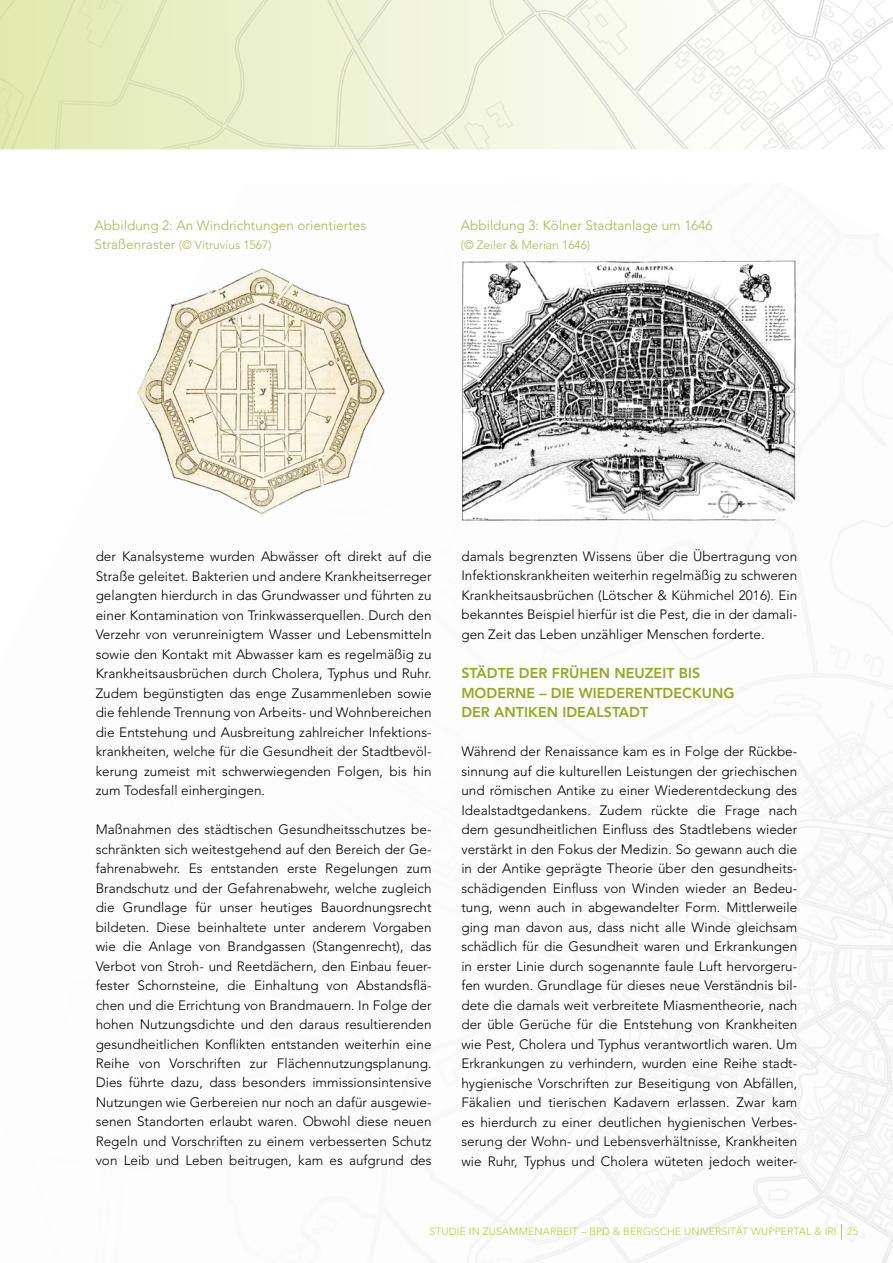
<style>
.page{position:relative;width:893px;height:1263px;background:#fff}
.page>*{position:absolute;margin:0;border:0;box-sizing:border-box;transform-origin:0 0}
.t1{font:800 14.25px/19.5px "Avenir LT Std";letter-spacing:.005em;color:#95a721}
.t2{font:300 13.5px/19.5px "Avenir LT Std";letter-spacing:.005em;color:#000;text-align:justify}
.t3{font:300 13.5px "Avenir LT Std";letter-spacing:.005em;color:#adb650}
.t4{font:300 12px "Avenir LT Std";letter-spacing:.005em;color:#adb650}
.t5{font:300 10.5px "Avenir LT Std";letter-spacing:.01em;color:#bbd031}
.s1{font-size:13.5px}
</style>
<div class="page">
<img style="left:0;top:0;width:893px;height:149px">
<img style="left:409px;top:331px;width:484px;height:932px">
<svg style="left:842px;top:1224px;width:1px;height:15px"></svg>
<img style="left:137px;top:268px;width:295px;height:250px">
<img style="left:462px;top:260px;width:334px;height:261px">
<p class="t3" style="left:95px;top:217px;width:273px">Abbildung 2: An Windrichtungen orientiertes</p>
<p class="t4" style="left:95px;top:238px;width:178px"><span class="s1">Straßenraster</span> (© Vitruvius 1567)</p>
<p class="t3" style="left:461px;top:217px;width:253px">Abbildung 3: Kölner Stadtanlage um 1646</p>
<p class="t4" style="left:461px;top:238px;width:131px">(© Zeiler &amp; Merian 1646)</p>
<p class="t2" style="left:96px;top:547px;width:337px">der Kanalsysteme wurden Abwässer oft direkt auf die Straße geleitet. Bakterien und andere Krankheitserreger gelangten hierdurch in das Grundwasser und führten zu einer Kontamination von Trinkwasserquellen. Durch den Verzehr von verunreinigtem Wasser und Lebensmitteln sowie den Kontakt mit Abwasser kam es regelmäßig zu Krankheitsausbrüchen durch Cholera, Typhus und Ruhr.<br>Zudem begünstigten das enge Zusammenleben sowie die fehlende Trennung von Arbeits- und Wohnbereichen die Entstehung und Ausbreitung zahlreicher Infektions&shy;krankheiten, welche für die Gesundheit der Stadtbevöl&shy;kerung zumeist mit schwerwiegenden Folgen, bis hin zum Todesfall einhergingen.</p>
<p class="t2" style="left:96px;top:820px;width:337px">Maßnahmen des städtischen Gesundheitsschutzes be&shy;schränkten sich weitestgehend auf den Bereich der Ge&shy;fahrenabwehr. Es entstanden erste Regelungen zum Brandschutz und der Gefahrenabwehr, welche zugleich die Grundlage für unser heutiges Bauordnungsrecht bildeten. Diese beinhaltete unter anderem Vorgaben wie die Anlage von Brandgassen (Stangenrecht), das Verbot von Stroh- und Reetdächern, den Einbau feuer&shy;fester Schornsteine, die Einhaltung von Abstandsflä&shy;chen und die Errichtung von Brandmauern. In Folge der hohen Nutzungsdichte und den daraus resultierenden gesundheitlichen Konflikten entstanden weiterhin eine Reihe von Vorschriften zur Flächennutzungsplanung.<br>Dies führte dazu, dass besonders immissionsintensive Nutzungen wie Gerbereien nur noch an dafür ausgewie&shy;senen Standorten erlaubt waren. Obwohl diese neuen Regeln und Vorschriften zu einem verbesserten Schutz von Leib und Leben beitrugen, kam es aufgrund des</p>
<p class="t2" style="left:461px;top:546px;width:337px">damals begrenzten Wissens über die Übertragung von Infektionskrankheiten weiterhin regelmäßig zu schweren Krankheitsausbrüchen (Lötscher &amp; Kühmichel 2016). Ein bekanntes Beispiel hierfür ist die Pest, die in der damali&shy;gen Zeit das Leben unzähliger Menschen forderte.</p>
<p class="t1" style="left:461px;top:663px;width:275px">STÄDTE DER FRÜHEN NEUZEIT BIS<br>MODERNE – DIE WIEDERENTDECKUNG<br>DER ANTIKEN IDEALSTADT</p>
<p class="t2" style="left:461px;top:742px;width:337px">Während der Renaissance kam es in Folge der Rückbe&shy;sinnung auf die kulturellen Leistungen der griechischen und römischen Antike zu einer Wiederentdeckung des Idealstadtgedankens. Zudem rückte die Frage nach dem gesundheitlichen Einfluss des Stadtlebens wieder verstärkt in den Fokus der Medizin. So gewann auch die in der Antike geprägte Theorie über den gesundheits&shy;schädigenden Einfluss von Winden wieder an Bedeu&shy;tung, wenn auch in abgewandelter Form. Mittlerweile ging man davon aus, dass nicht alle Winde gleichsam schädlich für die Gesundheit waren und Erkrankungen in erster Linie durch sogenannte faule Luft hervorgeru&shy;fen wurden. Grundlage für dieses neue Verständnis bil&shy;dete die damals weit verbreitete Miasmentheorie, nach der üble Gerüche für die Entstehung von Krankheiten wie Pest, Cholera und Typhus verantwortlich waren. Um Erkrankungen zu verhindern, wurden eine Reihe stadt&shy;hygienische Vorschriften zur Beseitigung von Abfällen, Fäkalien und tierischen Kadavern erlassen. Zwar kam es hierdurch zu einer deutlichen hygienischen Verbes&shy;serung der Wohn- und Lebensverhältnisse, Krankheiten wie Ruhr, Typhus und Cholera wüteten jedoch weiter-</p>
<p class="t5" style="left:430px;top:1225px;width:430px">STUDIE IN ZUSAMMENARBEIT – BPD &amp; BERGISCHE UNIVERSITÄT WUPPERTAL &amp; IRI 25</p>
</div>
